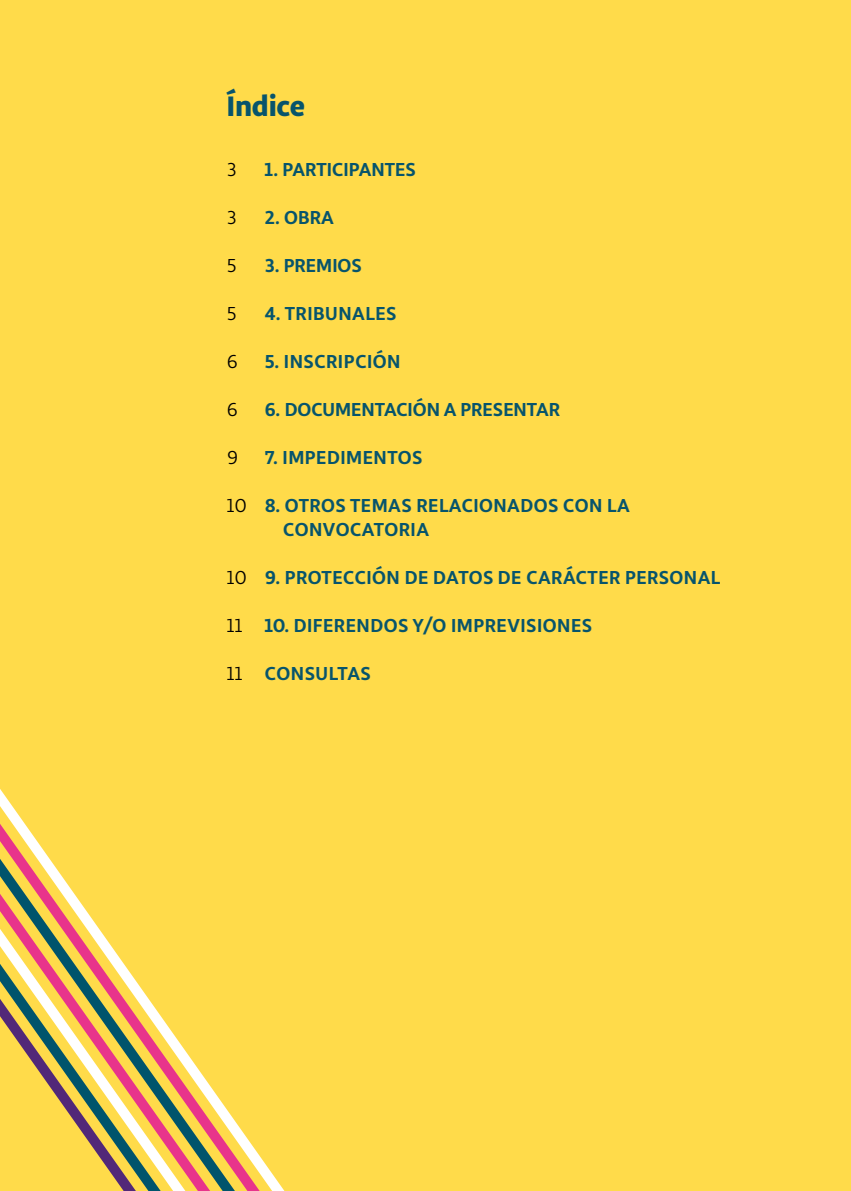
<style>
.page{position:relative;width:851px;height:1191px;background:#fff}
.page>*{position:absolute;margin:0;border:0;box-sizing:border-box;transform-origin:0 0}
.t1{font:800 30px "Libertad";color:#07546c}
.t2{font:700 20px/24px "Libertad";letter-spacing:.025em;color:#07546c}
.t3{font:700 20px "Libertad";color:#07546c}
.t4{font:20px "Libertad";color:#000}
.s1{font-weight:400;color:#000}
</style>
<div class="page">
<div style="left:0;top:0;width:850px;height:1191px;background:#ffdb4a"></div>
<svg style="left:0;top:789px;width:284px;height:402px"></svg>
<svg style="left:0;top:823px;width:260px;height:368px"></svg>
<svg style="left:0;top:858px;width:235px;height:333px"></svg>
<svg style="left:0;top:893px;width:210px;height:298px"></svg>
<svg style="left:0;top:928px;width:185px;height:263px"></svg>
<svg style="left:0;top:963px;width:161px;height:228px"></svg>
<h1 class="t1" style="left:227px;top:85px;width:79px">Índice</h1>
<p class="t4" style="left:227px;top:157px;width:12px">3</p>
<p class="t3" style="left:265px;top:156px;width:152px">1. PARTICIPANTES</p>
<p class="t4" style="left:227px;top:205px;width:12px">3</p>
<p class="t2" style="left:265px;top:204px;width:70px">2. OBRA</p>
<p class="t4" style="left:227px;top:253px;width:12px">5</p>
<p class="t3" style="left:265px;top:252px;width:98px">3. PREMIOS</p>
<p class="t4" style="left:227px;top:301px;width:12px">5</p>
<p class="t2" style="left:265px;top:300px;width:133px">4. TRIBUNALES</p>
<p class="t4" style="left:227px;top:349px;width:13px">6</p>
<p class="t2" style="left:265px;top:348px;width:137px">5. INSCRIPCIÓN</p>
<p class="t4" style="left:227px;top:397px;width:13px">6</p>
<p class="t3" style="left:265px;top:396px;width:297px">6. DOCUMENTACIÓN A PRESENTAR</p>
<p class="t4" style="left:227px;top:445px;width:13px">9</p>
<p class="t2" style="left:265px;top:444px;width:159px">7. IMPEDIMENTOS</p>
<p class="t2" style="left:283px;top:492px;width:348px;text-indent:-56px"><span class="s1">10</span> 8. OTROS TEMAS RELACIONADOS CON LA<br>CONVOCATORIA</p>
<p class="t2" style="left:227px;top:564px;width:495px"><span class="s1">10</span> 9. PROTECCIÓN DE DATOS DE CARÁCTER PERSONAL</p>
<p class="t2" style="left:227px;top:612px;width:367px"><span class="s1">11</span> 10. DIFERENDOS Y/O IMPREVISIONES</p>
<p class="t2" style="left:227px;top:660px;width:145px"><span class="s1">11</span> CONSULTAS</p>
</div>
